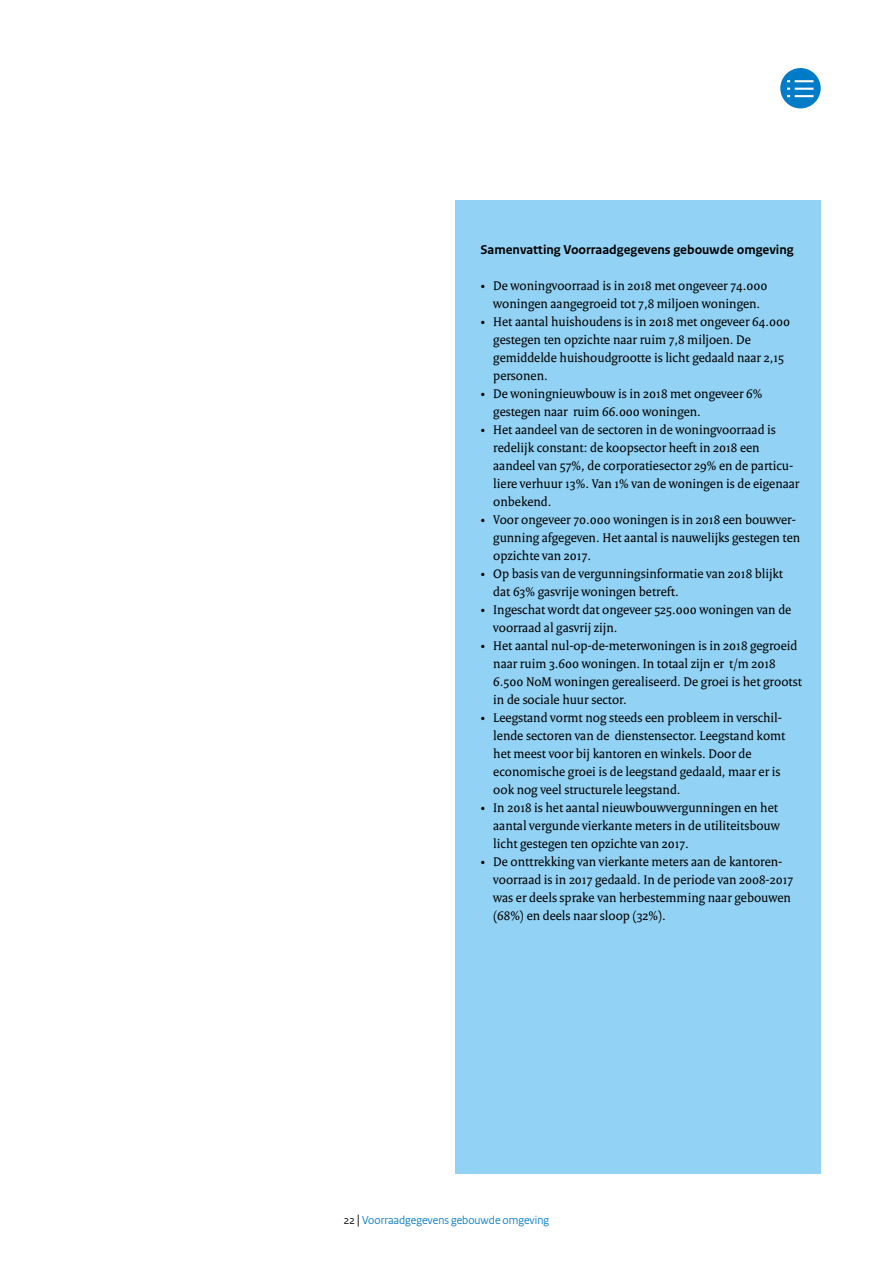
<style>
.page{position:relative;width:893px;height:1263px;background:#fff}
.page>*{position:absolute;margin:0;border:0;box-sizing:border-box;transform-origin:0 0}
.t1{font:13.5px/18px "Rijksoverheid Serif";color:#000}
._20_RVO_Kader_Subkop{font:700 13.5px "Rijksoverheid Sans Text";color:#000}
.t2{font:12px "Rijksoverheid Sans Heading";color:#007bc7}
.s1{font-weight:700}
.s2{color:#000}
.s3{font-size:14.25px;color:#000}
</style>
<div class="page">
<div style="left:780px;top:68px;width:41px;height:40px;background:#007bc7;border-radius:50%"></div>
<svg style="left:787px;top:80px;width:26px;height:2px"></svg>
<svg style="left:787px;top:88px;width:26px;height:9px"></svg>
<div style="left:455px;top:200px;width:366px;height:974px;background:#92d2f4"></div>
<p class="_20_RVO_Kader_Subkop" style="left:480px;top:242px;width:315px">Samenvatting Voorraadgegevens gebouwde omgeving</p>
<p class="t1" style="left:480px;top:276px;width:288px;text-align:center"><span class="s1">•</span> De woningvoorraad is in 2018 met ongeveer 74.000 woningen aangegroeid tot 7,8 miljoen woningen.</p>
<p class="t1" style="left:493px;top:312px;width:298px;text-indent:-13px"><span class="s1">•</span> Het aantal huishoudens is in 2018 met ongeveer 64.000 gestegen ten opzichte naar ruim 7,8 miljoen. De gemiddelde huishoudgrootte is licht gedaald naar 2,15 personen.</p>
<p class="t1" style="left:493px;top:384px;width:271px;text-indent:-13px"><span class="s1">•</span> De woningnieuwbouw is in 2018 met ongeveer 6% gestegen naar ruim 66.000 woningen.</p>
<p class="t1" style="left:493px;top:420px;width:308px;text-indent:-13px"><span class="s1">•</span> Het aandeel van de sectoren in de woningvoorraad is redelijk constant: de koopsector heeft in 2018 een aandeel van 57%, de corporatiesector 29% en de particu&shy;liere verhuur 13%. Van 1% van de woningen is de eigenaar onbekend.</p>
<p class="t1" style="left:493px;top:510px;width:308px;text-indent:-13px"><span class="s1">•</span> Voor ongeveer 70.000 woningen is in 2018 een bouwver&shy;gunning afgegeven. Het aantal is nauwelijks gestegen ten opzichte van 2017.</p>
<p class="t1" style="left:493px;top:564px;width:291px;text-indent:-13px"><span class="s1">•</span> Op basis van de vergunningsinformatie van 2018 blijkt dat 63% gasvrije woningen betreft.</p>
<p class="t1" style="left:493px;top:600px;width:300px;text-indent:-13px"><span class="s1">•</span> Ingeschat wordt dat ongeveer 525.000 woningen van de voorraad al gasvrij zijn.</p>
<p class="t1" style="left:493px;top:636px;width:310px;text-indent:-13px"><span class="s1">•</span> Het aantal nul-op-de-meterwoningen is in 2018 gegroeid naar ruim 3.600 woningen. In totaal zijn er t/m 2018<br>6.500 NoM woningen gerealiseerd. De groei is het grootst in de sociale huur sector.</p>
<p class="t1" style="left:493px;top:708px;width:294px;text-indent:-13px"><span class="s1">•</span> Leegstand vormt nog steeds een probleem in verschil&shy;lende sectoren van de dienstensector. Leegstand komt het meest voor bij kantoren en winkels. Door de economische groei is de leegstand gedaald, maar er is ook nog veel structurele leegstand.</p>
<p class="t1" style="left:493px;top:798px;width:288px;text-indent:-13px"><span class="s1">•</span> In 2018 is het aantal nieuwbouwvergunningen en het aantal vergunde vierkante meters in de utiliteitsbouw licht gestegen ten opzichte van 2017.</p>
<p class="t1" style="left:493px;top:852px;width:301px;text-indent:-13px"><span class="s1">•</span> De onttrekking van vierkante meters aan de kantoren&shy;voorraad is in 2017 gedaald. In de periode van 2008-2017 was er deels sprake van herbestemming naar gebouwen (68%) en deels naar sloop (32%).</p>
<p class="t2" style="left:344px;top:1213px;width:207px"><span class="s2">22</span> <span class="s3">|</span> Voorraadgegevens gebouwde omgeving</p>
</div>
